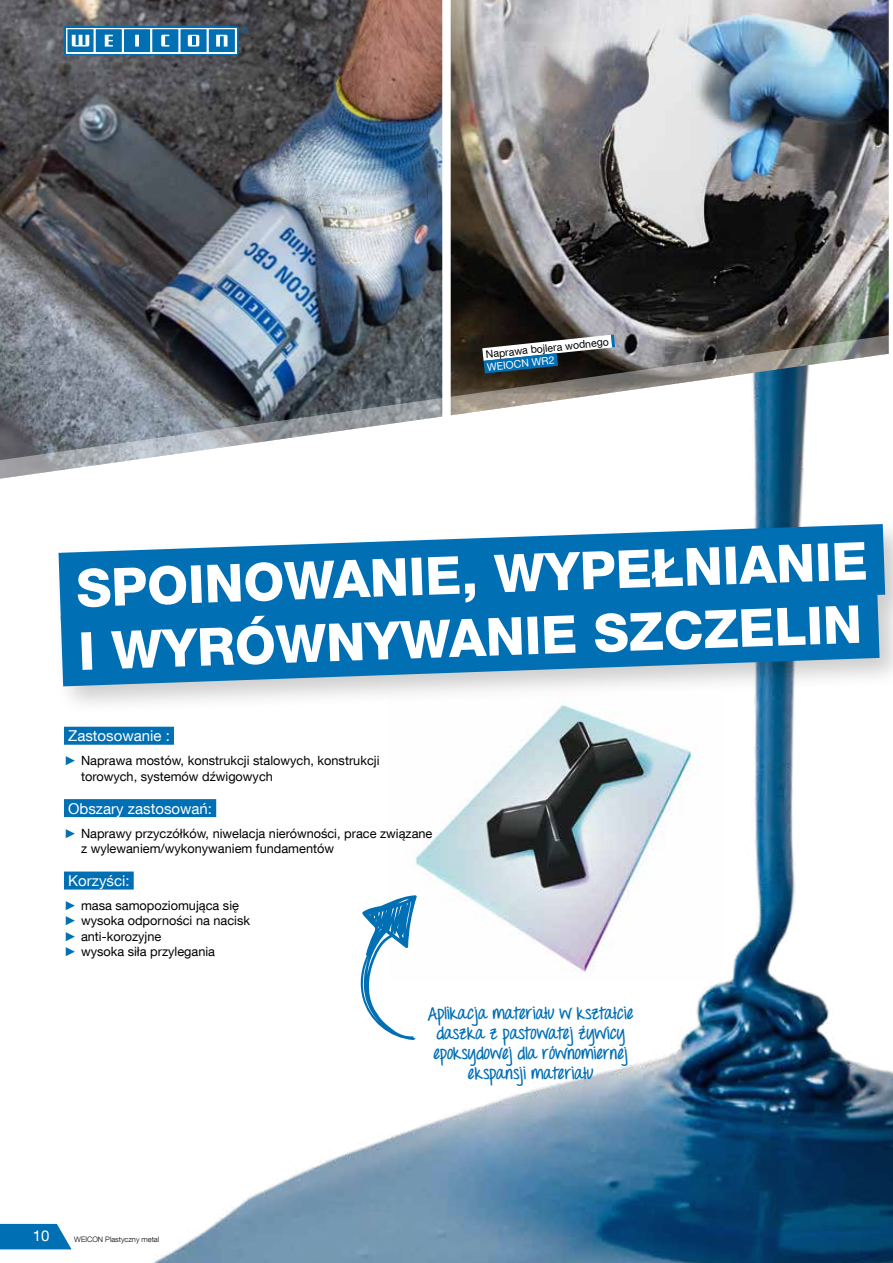
<style>
.page{position:relative;width:893px;height:1263px;background:#fff}
.page>*{position:absolute;margin:0;border:0;box-sizing:border-box;transform-origin:0 0}
.t1{font:800 52.5px/63px "Helvetica Neue LT Com";color:#fff}
.t2{font:700 16.5px/19.8px "Throw My Hands Upinthe Air";color:#006fb4;text-align:center}
.t3{font:15px "Helvetica Neue LT Com";color:#fff}
.t4{font:12.75px/15.3px "Helvetica Neue LT Com";color:#000}
.t5{font:10.5px "Helvetica Neue LT Com";color:#000}
.t6{font:10.5px "Helvetica Neue LT Com";color:#fff}
.t7{font:300 7.5px "Helvetica Neue LT Com";color:#000}
.s1{font-family:"Arial";color:#006fb4}
</style>
<div class="page">
<img style="left:75px;top:485px;width:818px;height:778px">
<img style="left:451px;top:0;width:438px;height:203px">
<img style="left:0;top:0;width:442px;height:203px">
<img style="left:0;top:203px;width:889px;height:282px">
<div style="left:64px;top:727px;width:110px;height:18px;background:#006fb4"></div>
<div style="left:64px;top:799px;width:152px;height:18px;background:#006fb4"></div>
<div style="left:64px;top:871px;width:70px;height:18px;background:#006fb4"></div>
<svg style="left:75px;top:486px;width:818px;height:63px"></svg>
<svg style="left:58px;top:549px;width:835px;height:175px"></svg>
<svg style="left:359px;top:895px;width:58px;height:145px"></svg>
<svg style="left:469px;top:327px;width:157px;height:54px"></svg>
<svg style="left:0;top:1224px;width:72px;height:25px;background:#1b7ebc"></svg>
<svg style="left:64px;top:26px;width:184px;height:29px"></svg>
<p class="t5" style="left:485px;top:348px;width:125px;rotate:-6deg">Naprawa bojlera wodnego</p>
<p class="t6" style="left:486px;top:360px;width:69px;rotate:-6deg">WEIOCN WR2</p>
<h1 class="t1" style="left:75px;top:557px;width:793px;rotate:-2deg">SPOINOWANIE, WYPEŁNIANIE<br>I WYRÓWNYWANIE SZCZELIN</h1>
<p class="t3" style="left:68px;top:727px;width:103px">Zastosowanie :</p>
<p class="t4" style="left:81px;top:753px;width:300px;text-indent:-17px"><span class="s1">►</span> Naprawa mostów, konstrukcji stalowych, konstrukcji torowych, systemów dźwigowych</p>
<p class="t3" style="left:68px;top:799px;width:145px">Obszary zastosowań:</p>
<p class="t4" style="left:81px;top:825px;width:353px;text-indent:-17px"><span class="s1">►</span> Naprawy przyczółków, niwelacja nierówności, prace związane z wylewaniem/wykonywaniem fundamentów</p>
<p class="t3" style="left:68px;top:872px;width:63px">Korzyści:</p>
<p class="t4" style="left:64px;top:897px;width:188px"><span class="s1">►</span> masa samopoziomująca się <span class="s1">►</span> wysoka odporności na nacisk <span class="s1">►</span> anti-korozyjne<br><span class="s1">►</span> wysoka siła przylegania</p>
<p class="t3" style="left:33px;top:1226px;width:18px">10</p>
<p class="t7" style="left:74px;top:1235px;width:87px">WEICON Plastyczny metal</p>
<p class="t2" style="left:428px;top:1005px;width:207px">Aplikacja materiału w kształcie daszka z pastowatej żywicy epoksydowej dla równomiernej ekspansji materiału</p>
</div>
